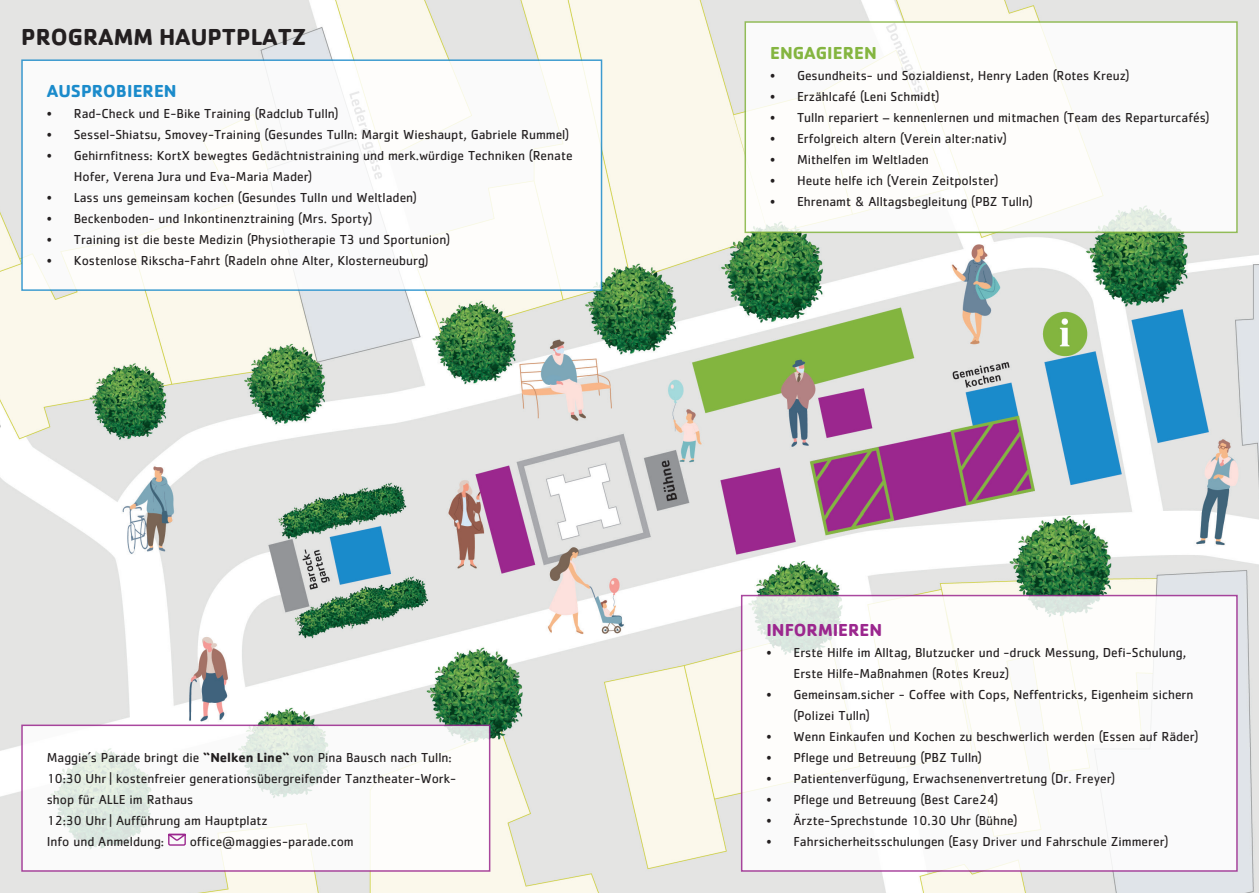
<style>
.page{position:relative;width:1259px;height:893px;background:#fff}
.page>*{position:absolute;margin:0;border:0;box-sizing:border-box;transform-origin:0 0}
.t1{font:700 24px "Cachet Std";color:#231f20}
.t2{font:700 18px "Cachet Std";color:#1b8bcb}
.t3{font:700 18px "Cachet Std";color:#9b278e}
.t4{font:700 18px "Cachet Std";color:#84b540}
.t5{font:13.5px/21px "Cachet Std";color:#231f20}
.s1{font-weight:700}
</style>
<div class="page">
<img style="left:0;top:0;width:1259px;height:893px">
<div style="left:21px;top:59px;width:581px;height:232px;background:#fff;border:2px solid #1b8bcb"></div>
<div style="left:744px;top:21px;width:493px;height:212px;background:#fff;border:2px solid #84b540"></div>
<div style="left:741px;top:595px;width:496px;height:277px;background:#fff;border:2px solid #9b278e"></div>
<svg style="left:21px;top:725px;width:469px;height:147px"></svg>
<svg style="left:165px;top:832px;width:22px;height:14px"></svg>
<h1 class="t1" style="left:21px;top:22px;width:286px">PROGRAMM HAUPTPLATZ</h1>
<h2 class="t2" style="left:47px;top:80px;width:131px">AUSPROBIEREN</h2>
<p class="t5" style="left:47px;top:103px;width:293px">• Rad-Check und E-Bike Training (Radclub Tulln)</p>
<p class="t5" style="left:47px;top:124px;width:524px">• Sessel-Shiatsu, Smovey-Training (Gesundes Tulln: Margit Wieshaupt, Gabriele Rummel)</p>
<p class="t5" style="left:74px;top:145px;width:500px;text-indent:-27px">• Gehirnfitness: KortX bewegtes Gedächtnistraining und merk.würdige Techniken (Renate<br>Hofer, Verena Jura und Eva-Maria Mader)</p>
<p class="t5" style="left:47px;top:187px;width:372px">• Lass uns gemeinsam kochen (Gesundes Tulln und Weltladen)</p>
<p class="t5" style="left:47px;top:208px;width:327px">• Beckenboden- und Inkontinenztraining (Mrs. Sporty)</p>
<p class="t5" style="left:47px;top:229px;width:405px">• Training ist die beste Medizin (Physiotherapie T3 und Sportunion)</p>
<p class="t5" style="left:47px;top:250px;width:383px">• Kostenlose Rikscha-Fahrt (Radeln ohne Alter, Klosterneuburg)</p>
<p class="t5" style="left:47px;top:746px;width:411px">Maggie´s Parade bringt die <span class="s1">“Nelken Line“</span> von Pina Bausch nach Tulln:<br>10:30 Uhr | kostenfreier generationsübergreifender Tanztheater-Work&shy;shop für ALLE im Rathaus<br>12:30 Uhr | Aufführung am Hauptplatz<br>Info und Anmeldung:</p>
<p class="t5" style="left:190px;top:830px;width:166px">office@maggies-parade.com</p>
<h2 class="t4" style="left:770px;top:41px;width:108px">ENGAGIEREN</h2>
<p class="t5" style="left:770px;top:65px;width:361px">• Gesundheits- und Sozialdienst, Henry Laden (Rotes Kreuz)</p>
<p class="t5" style="left:770px;top:86px;width:171px">• Erzählcafé (Leni Schmidt)</p>
<p class="t5" style="left:770px;top:107px;width:441px">• Tulln repariert – kennenlernen und mitmachen (Team des Reparturcafés)</p>
<p class="t5" style="left:770px;top:128px;width:238px">• Erfolgreich altern (Verein alter:nativ)</p>
<p class="t5" style="left:770px;top:149px;width:160px">• Mithelfen im Weltladen</p>
<p class="t5" style="left:770px;top:170px;width:230px">• Heute helfe ich (Verein Zeitpolster)</p>
<p class="t5" style="left:770px;top:191px;width:264px">• Ehrenamt &amp; Alltagsbegleitung (PBZ Tulln)</p>
<h2 class="t3" style="left:766px;top:618px;width:117px">INFORMIEREN</h2>
<p class="t5" style="left:793px;top:642px;width:394px;text-indent:-27px">• Erste Hilfe im Alltag, Blutzucker und -druck Messung, Defi-Schulung,<br>Erste Hilfe-Maßnahmen (Rotes Kreuz)</p>
<p class="t5" style="left:793px;top:684px;width:401px;text-indent:-27px">• Gemeinsam.sicher - Coffee with Cops, Neffentricks, Eigenheim sichern (Polizei Tulln)</p>
<p class="t5" style="left:766px;top:726px;width:434px">• Wenn Einkaufen und Kochen zu beschwerlich werden (Essen auf Räder)</p>
<p class="t5" style="left:766px;top:747px;width:217px">• Pflege und Betreuung (PBZ Tulln)</p>
<p class="t5" style="left:766px;top:768px;width:350px">• Patientenverfügung, Erwachsenenvertretung (Dr. Freyer)</p>
<p class="t5" style="left:766px;top:789px;width:233px">• Pflege und Betreuung (Best Care24)</p>
<p class="t5" style="left:766px;top:810px;width:253px">• Ärzte-Sprechstunde 10.30 Uhr (Bühne)</p>
<p class="t5" style="left:766px;top:831px;width:403px">• Fahrsicherheitsschulungen (Easy Driver und Fahrschule Zimmerer)</p>
</div>
